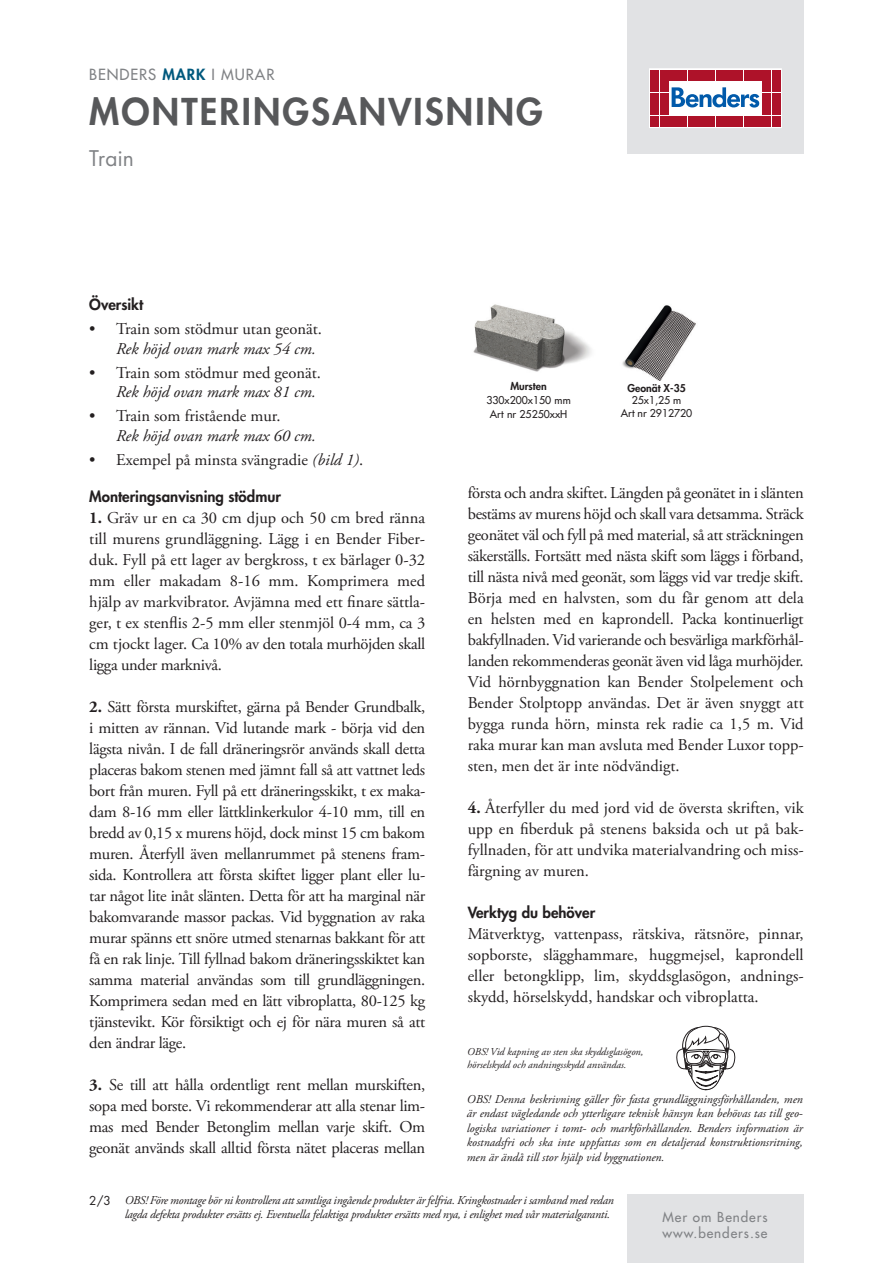
<style>
.page{position:relative;width:893px;height:1263px;background:#fff}
.page>*{position:absolute;margin:0;border:0;box-sizing:border-box;transform-origin:0 0}
.t1{font:800 36px "Futura Std";letter-spacing:.06em;color:#57585a}
.t2{font:21px "Futura Std";color:#808285}
.t3{font:16.5px/21px "Adobe Garamond Pro";color:#231f20;text-align:justify}
.t4{font:italic 16.5px "Adobe Garamond Pro";color:#231f20}
.t5{font:800 15px "Futura Std";color:#231f20}
.t6{font:500 15px "Futura Std";letter-spacing:.06em;color:#808285}
.t7{font:500 13.5px/16.2px "Futura Std";letter-spacing:.07em;color:#808285}
.t8{font:italic 12px/14.4px "Adobe Garamond Pro";letter-spacing:-.02em;color:#231f20;text-align:justify}
.t9{font:12px "Futura Std";color:#231f20}
.t10{font:italic 10.5px/12.6px "Adobe Garamond Pro";color:#231f20}
.t11{font:500 10.5px/14.2px "Futura Std";color:#231f20;text-align:center}
.t12{font:800 10.5px "Futura Std";color:#231f20}
.s1{font-weight:800;color:#00597d}
.s2{font-style:italic}
.s3{font-weight:700}
</style>
<div class="page">
<div style="left:627px;top:0;width:177px;height:153px;background:#e1e2e4"></div>
<svg style="left:649px;top:69px;width:132px;height:59px;background:#eac5cb"></svg>
<div style="left:651px;top:70px;width:8px;height:10px;background:#ae1229"></div>
<div style="left:660px;top:70px;width:8px;height:10px;background:#ae1229"></div>
<div style="left:651px;top:81px;width:8px;height:11px;background:#ae1229"></div>
<div style="left:660px;top:81px;width:8px;height:11px;background:#ae1229"></div>
<div style="left:651px;top:93px;width:8px;height:10px;background:#ae1229"></div>
<div style="left:660px;top:93px;width:8px;height:10px;background:#ae1229"></div>
<div style="left:651px;top:104px;width:8px;height:11px;background:#ae1229"></div>
<div style="left:660px;top:104px;width:8px;height:11px;background:#ae1229"></div>
<div style="left:651px;top:116px;width:8px;height:10px;background:#ae1229"></div>
<div style="left:660px;top:116px;width:8px;height:10px;background:#ae1229"></div>
<div style="left:669px;top:70px;width:8px;height:10px;background:#ae1229"></div>
<div style="left:679px;top:70px;width:8px;height:10px;background:#ae1229"></div>
<div style="left:688px;top:70px;width:8px;height:10px;background:#ae1229"></div>
<div style="left:697px;top:70px;width:9px;height:10px;background:#ae1229"></div>
<div style="left:707px;top:70px;width:8px;height:10px;background:#ae1229"></div>
<div style="left:716px;top:70px;width:8px;height:10px;background:#ae1229"></div>
<div style="left:725px;top:70px;width:9px;height:10px;background:#ae1229"></div>
<div style="left:735px;top:70px;width:8px;height:10px;background:#ae1229"></div>
<div style="left:744px;top:70px;width:8px;height:10px;background:#ae1229"></div>
<div style="left:753px;top:70px;width:9px;height:10px;background:#ae1229"></div>
<div style="left:669px;top:116px;width:8px;height:10px;background:#ae1229"></div>
<div style="left:679px;top:116px;width:8px;height:10px;background:#ae1229"></div>
<div style="left:688px;top:116px;width:8px;height:10px;background:#ae1229"></div>
<div style="left:697px;top:116px;width:9px;height:10px;background:#ae1229"></div>
<div style="left:707px;top:116px;width:8px;height:10px;background:#ae1229"></div>
<div style="left:716px;top:116px;width:8px;height:10px;background:#ae1229"></div>
<div style="left:725px;top:116px;width:9px;height:10px;background:#ae1229"></div>
<div style="left:735px;top:116px;width:8px;height:10px;background:#ae1229"></div>
<div style="left:744px;top:116px;width:8px;height:10px;background:#ae1229"></div>
<div style="left:753px;top:116px;width:9px;height:10px;background:#ae1229"></div>
<div style="left:763px;top:70px;width:8px;height:10px;background:#ae1229"></div>
<div style="left:772px;top:70px;width:8px;height:10px;background:#ae1229"></div>
<div style="left:763px;top:81px;width:8px;height:11px;background:#ae1229"></div>
<div style="left:772px;top:81px;width:8px;height:11px;background:#ae1229"></div>
<div style="left:763px;top:93px;width:8px;height:10px;background:#ae1229"></div>
<div style="left:772px;top:93px;width:8px;height:10px;background:#ae1229"></div>
<div style="left:763px;top:104px;width:8px;height:11px;background:#ae1229"></div>
<div style="left:772px;top:104px;width:8px;height:11px;background:#ae1229"></div>
<div style="left:763px;top:116px;width:8px;height:10px;background:#ae1229"></div>
<div style="left:772px;top:116px;width:8px;height:10px;background:#ae1229"></div>
<svg style="left:672px;top:87px;width:87px;height:21px;background:#90b6d9"></svg>
<div style="left:627px;top:1195px;width:177px;height:68px;background:#e1e2e4"></div>
<img style="left:473px;top:304px;width:118px;height:68px">
<img style="left:622px;top:305px;width:74px;height:76px">
<svg style="left:676px;top:1026px;width:59px;height:64px"></svg>
<p class="t6" style="left:89px;top:65px;width:187px">BENDERS <span class="s1">MARK</span> I MURAR</p>
<h1 class="t1" style="left:89px;top:89px;width:455px">MONTERINGSANVISNING</h1>
<p class="t2" style="left:89px;top:145px;width:46px">Train</p>
<p class="t5" style="left:89px;top:295px;width:56px">Översikt</p>
<p class="t3" style="left:89px;top:319px;width:234px">• Train som stödmur utan geonät.</p>
<p class="t4" style="left:116px;top:338px;width:201px">Rek höjd ovan mark max 54 cm.</p>
<p class="t3" style="left:89px;top:362px;width:233px">• Train som stödmur med geonät.</p>
<p class="t4" style="left:116px;top:382px;width:201px">Rek höjd ovan mark max 81 cm.</p>
<p class="t3" style="left:89px;top:406px;width:193px">• Train som fristående mur.</p>
<p class="t4" style="left:116px;top:425px;width:201px">Rek höjd ovan mark max 60 cm.</p>
<p class="t3" style="left:89px;top:449px;width:276px">• Exempel på minsta svängradie <span class="s2">(bild 1)</span>.</p>
<p class="t5" style="left:89px;top:487px;width:193px">Monteringsanvisning stödmur</p>
<p class="t3" style="left:89px;top:508px;width:337px"><span class="s3">1.</span> Gräv ur en ca 30 cm djup och 50 cm bred ränna till murens grundläggning. Lägg i en Bender Fiber&shy;duk. Fyll på ett lager av bergkross, t ex bärlager 0-32 mm eller makadam 8-16 mm. Komprimera med hjälp av markvibrator. Avjämna med ett finare sättla&shy;ger, t ex stenflis 2-5 mm eller stenmjöl 0-4 mm, ca 3 cm tjockt lager. Ca 10% av den totala murhöjden skall ligga under marknivå.</p>
<p class="t3" style="left:89px;top:697px;width:337px"><span class="s3">2.</span> Sätt första murskiftet, gärna på Bender Grundbalk, i mitten av rännan. Vid lutande mark - börja vid den lägsta nivån. I de fall dräneringsrör används skall detta placeras bakom stenen med jämnt fall så att vattnet leds bort från muren. Fyll på ett dräneringsskikt, t ex maka&shy;dam 8-16 mm eller lättklinkerkulor 4-10 mm, till en bredd av 0,15 x murens höjd, dock minst 15 cm bakom muren. Återfyll även mellanrummet på stenens fram&shy;sida. Kontrollera att första skiftet ligger plant eller lu&shy;tar något lite inåt slänten. Detta för att ha marginal när bakomvarande massor packas. Vid byggnation av raka murar spänns ett snöre utmed stenarnas bakkant för att få en rak linje. Till fyllnad bakom dräneringsskiktet kan samma material användas som till grundläggningen.<br>Komprimera sedan med en lätt vibroplatta, 80-125 kg tjänstevikt. Kör försiktigt och ej för nära muren så att den ändrar läge.</p>
<p class="t3" style="left:89px;top:1075px;width:337px"><span class="s3">3.</span> Se till att hålla ordentligt rent mellan murskiften, sopa med borste. Vi rekommenderar att alla stenar lim&shy;mas med Bender Betonglim mellan varje skift. Om geonät används skall alltid första nätet placeras mellan</p>
<p class="t12" style="left:510px;top:379px;width:38px">Mursten</p>
<p class="t11" style="left:486px;top:393px;width:86px">330x200x150 mm<br>Art nr 25250xxH</p>
<p class="t12" style="left:627px;top:381px;width:60px">Geonät X-35</p>
<p class="t11" style="left:621px;top:394px;width:73px;line-height:12.6px">25x1,25 m<br>Art nr 2912720</p>
<p class="t3" style="left:468px;top:483px;width:337px">första och andra skiftet. Längden på geonätet in i slänten bestäms av murens höjd och skall vara detsamma. Sträck geonätet väl och fyll på med material, så att sträckningen säkerställs. Fortsätt med nästa skift som läggs i förband, till nästa nivå med geonät, som läggs vid var tredje skift.<br>Börja med en halvsten, som du får genom att dela en helsten med en kaprondell. Packa kontinuerligt bakfyllnaden. Vid varierande och besvärliga markförhål&shy;landen rekommenderas geonät även vid låga murhöjder.<br>Vid hörnbyggnation kan Bender Stolpelement och Bender Stolptopp användas. Det är även snyggt att bygga runda hörn, minsta rek radie ca 1,5 m. Vid raka murar kan man avsluta med Bender Luxor topp&shy;sten, men det är inte nödvändigt.</p>
<p class="t3" style="left:468px;top:798px;width:337px"><span class="s3">4.</span> Återfyller du med jord vid de översta skriften, vik upp en fiberduk på stenens baksida och ut på bak&shy;fyllnaden, för att undvika materialvandring och miss&shy;färgning av muren.</p>
<p class="t5" style="left:468px;top:903px;width:129px">Verktyg du behöver</p>
<p class="t3" style="left:468px;top:924px;width:337px">Mätverktyg, vattenpass, rätskiva, rätsnöre, pinnar, sopborste, slägghammare, huggmejsel, kaprondell eller betongklipp, lim, skyddsglasögon, andnings&shy;skydd, hörselskydd, handskar och vibroplatta.</p>
<p class="t10" style="left:467px;top:1045px;width:178px">OBS! Vid kapning av sten ska skyddsglasögon, hörselskydd och andningsskydd användas.</p>
<p class="t8" style="left:467px;top:1092px;width:337px">OBS! Denna beskrivning gäller för fasta grundläggningsförhållanden, men är endast vägledande och ytterligare teknisk hänsyn kan behövas tas till geo&shy;logiska variationer i tomt- och markförhållanden. Benders information är kostnadsfri och ska inte uppfattas som en detaljerad konstruktionsritning, men är ändå till stor hjälp vid byggnationen.</p>
<p class="t9" style="left:89px;top:1193px;width:23px">2/3</p>
<p class="t8" style="left:125px;top:1193px;width:491px">OBS! Före montage bör ni kontrollera att samtliga ingående produkter är felfria. Kringkostnader i samband med redan lagda defekta produkter ersätts ej. Eventuella felaktiga produkter ersätts med nya, i enlighet med vår materialgaranti.</p>
<p class="t7" style="left:662px;top:1209px;width:107px">Mer om Benders www.benders.se</p>
</div>
